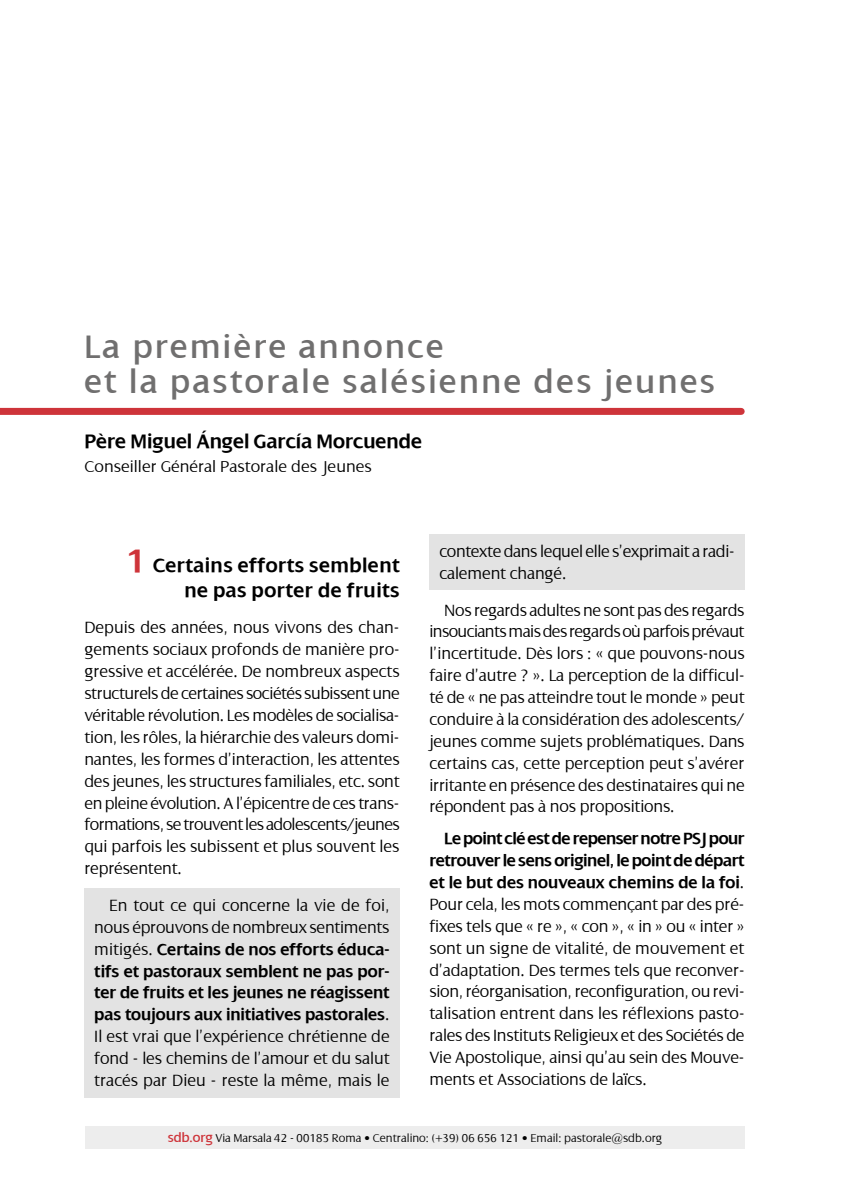
<style>
.page{position:relative;width:844px;height:1191px;background:#fff}
.page>*{position:absolute;margin:0;border:0;box-sizing:border-box;transform-origin:0 0}
.t1{font:35px/35px "Dialog";letter-spacing:.07em;color:#706f6f}
.t2{font:600 21px/24.5px "Dialog";letter-spacing:.02em;color:#000;text-align:right}
.t3{font:600 21px "Dialog";color:#000}
.t4{font:300 17.5px/21.9px "Dialog";letter-spacing:-.01em;color:#000;text-align:justify}
.t5{font:300 16.97px "Dialog";color:#000}
.t6{font:300 12.25px "Dialog";color:#000}
.s1{font-weight:700;font-size:35px;color:#ce343a}
.s2{font-weight:600}
.s3{font-weight:400;font-size:14px;color:#ce343a}
</style>
<div class="page">
<div style="left:85px;top:1126px;width:659px;height:22px;background:#ededed"></div>
<div style="left:84px;top:888px;width:315px;height:209px;background:#e3e3e3"></div>
<div style="left:429px;top:534px;width:315px;height:56px;background:#e3e3e3"></div>
<div style="left:0;top:408px;width:741px;height:7px;background:#ce343a"></div>
<h1 class="t1" style="left:84px;top:329px;width:632px">La première annonce<br>et la pastorale salésienne des jeunes</h1>
<p class="t3" style="left:84px;top:430px;width:339px">Père Miguel Ángel García Morcuende</p>
<p class="t5" style="left:84px;top:457px;width:289px">Conseiller Général Pastorale des Jeunes</p>
<p class="t2" style="left:127px;top:553px;width:273px"><span class="s1">1</span> Certains efforts semblent ne pas porter de fruits</p>
<p class="t4" style="left:84px;top:617px;width:317px">Depuis des années, nous vivons des chan&shy;gements sociaux profonds de manière pro&shy;gressive et accélérée. De nombreux aspects structurels de certaines sociétés subissent une véritable révolution. Les modèles de socialisa&shy;tion, les rôles, la hiérarchie des valeurs domi&shy;nantes, les formes d’interaction, les attentes des jeunes, les structures familiales, etc. sont en pleine évolution. A l’épicentre de ces trans&shy;formations, se trouvent les adolescents/jeunes qui parfois les subissent et plus souvent les représentent.</p>
<p class="t4" style="left:94px;top:894px;width:297px;text-indent:15px">En tout ce qui concerne la vie de foi, nous éprouvons de nombreux sentiments mitigés. <span class="s2">Certains de nos efforts éduca&shy;tifs et pastoraux semblent ne pas por&shy;ter de fruits et les jeunes ne réagissent pas toujours aux initiatives pastorales</span>.<br>Il est vrai que l’expérience chrétienne de fond - les chemins de l’amour et du salut tracés par Dieu - reste la même, mais le</p>
<p class="t4" style="left:439px;top:540px;width:297px">contexte dans lequel elle s’exprimait a radi&shy;calement changé.</p>
<p class="t4" style="left:429px;top:599px;width:317px;text-indent:15px">Nos regards adultes ne sont pas des regards insouciants mais des regards où parfois prévaut l’incertitude. Dès lors : « que pouvons-nous faire d’autre ? ». La perception de la difficul&shy;té de « ne pas atteindre tout le monde » peut conduire à la considération des adolescents/ jeunes comme sujets problématiques. Dans certains cas, cette perception peut s’avérer irritante en présence des destinataires qui ne répondent pas à nos propositions.</p>
<p class="t4" style="left:429px;top:828px;width:317px;text-indent:15px"><span class="s2">Le point clé est de repenser notre PSJ pour retrouver le sens originel, le point de départ et le but des nouveaux chemins de la foi</span>.<br>Pour cela, les mots commençant par des pré&shy;fixes tels que « re », « con », « in » ou « inter » sont un signe de vitalité, de mouvement et d’adaptation. Des termes tels que reconver&shy;sion, réorganisation, reconfiguration, ou revi&shy;talisation entrent dans les réflexions pasto&shy;rales des Instituts Religieux et des Sociétés de Vie Apostolique, ainsi qu’au sein des Mouve&shy;ments et Associations de laïcs.</p>
<p class="t6" style="left:168px;top:1131px;width:496px"><span class="s3">sdb.org</span> Via Marsala 42 - 00185 Roma • Centralino: (+39) 06 656 121 • Email: pastorale@sdb.org</p>
</div>
